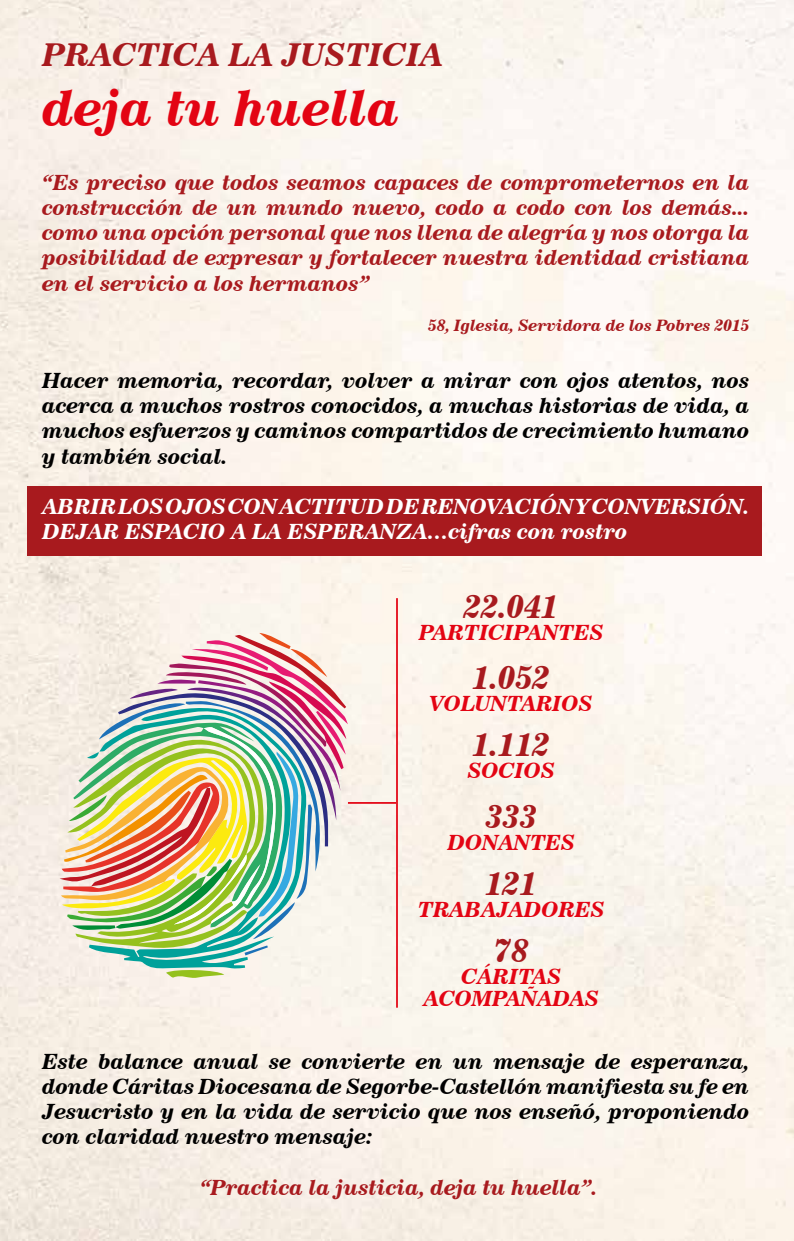
<style>
.page{position:relative;width:794px;height:1241px;background:#fff}
.page>*{position:absolute;margin:0;border:0;box-sizing:border-box;transform-origin:0 0}
.t1{font:italic 700 49.88px "News 702 BT";color:#e30413}
.t2{font:italic 700 31.5px "News 702 BT";color:#a81a1e}
.t3{font:italic 700 21px/25.2px "News 702 BT";color:#000;text-align:justify}
.t4{font:italic 700 21px/25.2px "News 702 BT";color:#a81a1e;text-align:justify}
.t5{font:italic 700 21px/25.2px "News 702 BT";color:#fff}
.t6{font:italic 700 21px/21.7px "News 702 BT";color:#e30413;text-align:center}
.t7{font:italic 700 15.75px "News 702 BT";color:#a81a1e}
</style>
<div class="page">
<img style="left:0;top:0;width:794px;height:1240px">
<div style="left:27px;top:486px;width:734px;height:70px;background:#a81a1e"></div>
<svg style="left:89px;top:939px;width:219px;height:29px"></svg>
<svg style="left:166px;top:968px;width:58px;height:10px"></svg>
<svg style="left:244px;top:945px;width:24px;height:10px"></svg>
<svg style="left:60px;top:632px;width:288px;height:307px"></svg>
<hr style="left:396px;top:598px;width:2px;height:409px;background:#e30413">
<hr style="left:348px;top:802px;width:48px;height:1px;background:#e30413">
<h2 class="t2" style="left:42px;top:36px;width:402px">PRACTICA LA JUSTICIA</h2>
<h1 class="t1" style="left:42px;top:78px;width:359px">deja tu huella</h1>
<p class="t4" style="left:42px;top:169px;width:708px">“Es preciso que todos seamos capaces de comprometernos en la construcción de un mundo nuevo, codo a codo con los demás... como una opción personal que nos llena de alegría y nos otorga la posibilidad de expresar y fortalecer nuestra identidad cristiana en el servicio a los hermanos”</p>
<p class="t7" style="left:428px;top:315px;width:323px">58, Iglesia, Servidora de los Pobres 2015</p>
<p class="t3" style="left:42px;top:367px;width:708px">Hacer memoria, recordar, volver a mirar con ojos atentos, nos acerca a muchos rostros conocidos, a muchas historias de vida, a muchos esfuerzos y caminos compartidos de crecimiento humano y también social.</p>
<p class="t5" style="left:42px;top:493px;width:708px">ABRIR LOS OJOS CON ACTITUD DE RENOVACIÓN Y CONVERSIÓN.<br>DEJAR ESPACIO A LA ESPERANZA…cifras con rostro</p>
<h2 class="t2" style="left:464px;top:587px;width:96px">22.041</h2>
<p class="t6" style="left:419px;top:621px;width:186px">PARTICIPANTES</p>
<h2 class="t2" style="left:472px;top:658px;width:79px">1.052</h2>
<p class="t6" style="left:430px;top:692px;width:164px">VOLUNTARIOS</p>
<h2 class="t2" style="left:472px;top:725px;width:79px">1.112</h2>
<p class="t6" style="left:467px;top:759px;width:89px">SOCIOS</p>
<h2 class="t2" style="left:485px;top:797px;width:53px">333</h2>
<p class="t6" style="left:447px;top:830px;width:129px">DONANTES</p>
<h2 class="t2" style="left:485px;top:864px;width:53px">121</h2>
<p class="t6" style="left:418px;top:898px;width:188px">TRABAJADORES</p>
<h2 class="t2" style="left:494px;top:931px;width:36px">78</h2>
<p class="t6" style="left:423px;top:965px;width:177px">CÁRITAS<br>ACOMPAÑADAS</p>
<p class="t3" style="left:42px;top:1048px;width:708px">Este balance anual se convierte en un mensaje de esperanza, donde Cáritas Diocesana de Segorbe-Castellón manifiesta su fe en Jesucristo y en la vida de servicio que nos enseñó, proponiendo con claridad nuestro mensaje:</p>
<p class="t4" style="left:200px;top:1174px;width:398px">“Practica la justicia, deja tu huella”.</p>
</div>
